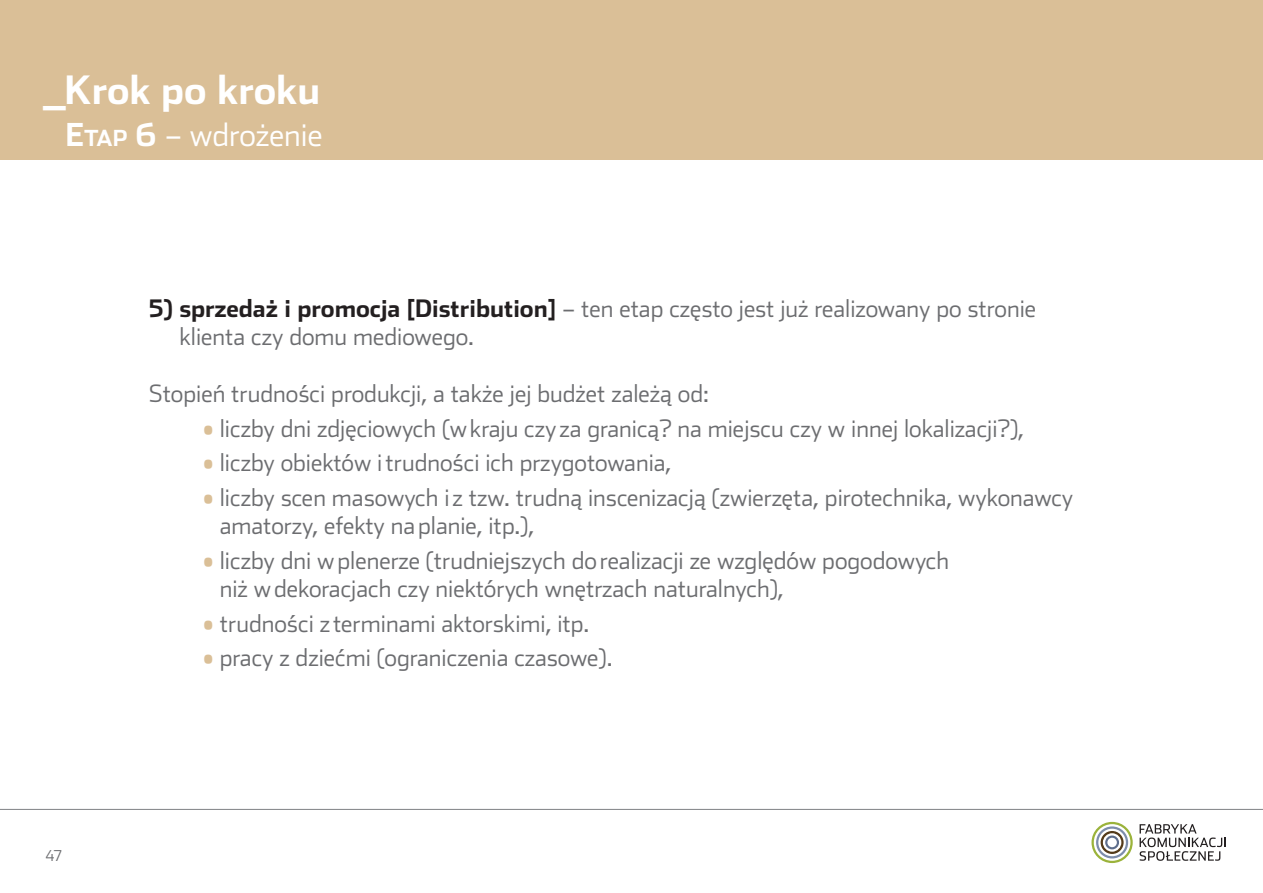
<style>
.page{position:relative;width:1263px;height:893px;background:#fff}
.page>*{position:absolute;margin:0;border:0;box-sizing:border-box;transform-origin:0 0}
.t1{font:700 39px "Stainless Pl";color:#fff}
.t2{font:300 31.5px "Stainless Pl";color:#fff}
.t3{font:300 24px/28.5px "Stainless Pl";color:#6c6d70}
.t4{font:300 15px "Stainless Pl";color:#6c6d70}
.s1{font-weight:700}
.s2{font-weight:700;font-size:22.05px}
.s3{font-weight:700;color:#231f20}
.s4{color:#dabf97}
</style>
<div class="page">
<svg style="left:1139px;top:824px;width:87px;height:37px"></svg>
<svg style="left:1091px;top:822px;width:42px;height:41px"></svg>
<hr style="left:0;top:809px;width:1263px;height:1px;background:#808285">
<div style="left:0;top:0;width:1263px;height:159px;background:#dabf97"></div>
<h1 class="t1" style="left:45px;top:65px;width:277px">_Krok po kroku</h1>
<h2 class="t2" style="left:66px;top:116px;width:258px"><span class="s1">E</span><span class="s2">tap</span> <span class="s1">6</span> – wdrożenie</h2>
<p class="t4" style="left:46px;top:847px;width:17px">47</p>
<p class="t3" style="left:179px;top:293px;width:858px;text-indent:-31px"><span class="s3">5) sprzedaż i promocja [Distribution]</span> – ten etap często jest już realizowany po stronie klienta czy domu mediowego.</p>
<p class="t3" style="left:149px;top:379px;width:562px">Stopień trudności produkcji, a także jej budżet zależą od:</p>
<p class="t3" style="left:203px;top:413px;width:822px"><span class="s4">•</span> liczby dni zdjęciowych (w kraju czy za granicą? na miejscu czy w innej lokalizacji?),</p>
<p class="t3" style="left:203px;top:448px;width:470px"><span class="s4">•</span> liczby obiektów i trudności ich przygotowania,</p>
<p class="t3" style="left:220px;top:482px;width:855px;text-indent:-17px"><span class="s4">•</span> liczby scen masowych i z tzw. trudną inscenizacją (zwierzęta, pirotechnika, wykonawcy amatorzy, efekty na planie, itp.),</p>
<p class="t3" style="left:220px;top:545px;width:731px;text-indent:-17px"><span class="s4">•</span> liczby dni w plenerze (trudniejszych do realizacji ze względów pogodowych niż w dekoracjach czy niektórych wnętrzach naturalnych),</p>
<p class="t3" style="left:203px;top:608px;width:388px"><span class="s4">•</span> trudności z terminami aktorskimi, itp.</p>
<p class="t3" style="left:203px;top:643px;width:411px"><span class="s4">•</span> pracy z dziećmi (ograniczenia czasowe).</p>
</div>
